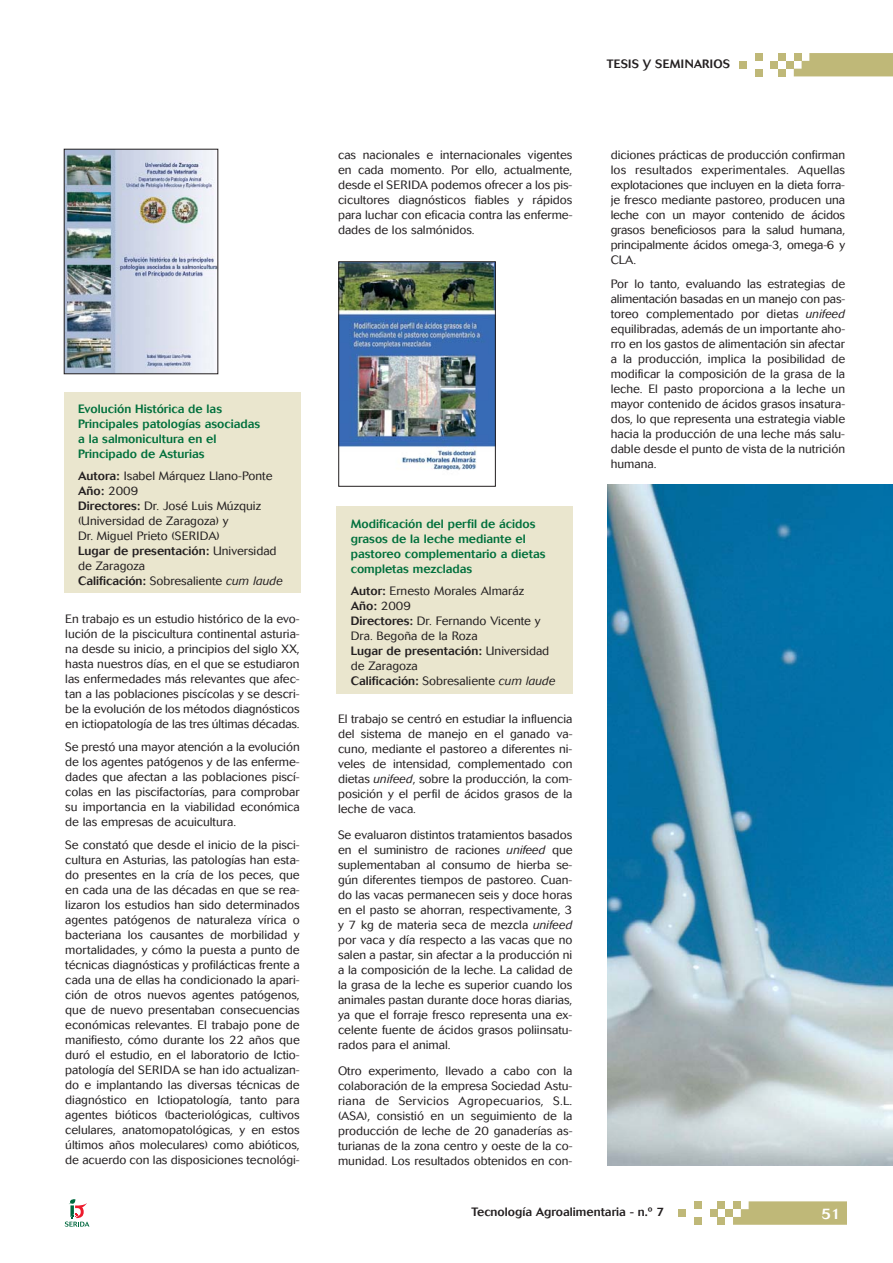
<style>
.page{position:relative;width:893px;height:1263px;background:#fff}
.page>*{position:absolute;margin:0;border:0;box-sizing:border-box;transform-origin:0 0}
.t1{font:500 15px "Cosmos";color:#fff}
.t2{font:300 12px/15px "Cosmos";color:#231f20;text-align:justify}
.t3{font:500 12px/15px "Cosmos";color:#00703c}
.t4{font:500 12px "Cosmos";color:#231f20}
.t5{font:500 12px "Cosmos";letter-spacing:.02em;color:#231f20}
.s1{font-weight:500}
.s2{font-style:italic}
</style>
<div class="page">
<div style="left:336px;top:507px;width:237px;height:187px;background:#eae6ce"></div>
<div style="left:64px;top:393px;width:237px;height:200px;background:#eae6ce"></div>
<div style="left:739px;top:61px;width:8px;height:8px;background:#bfb878"></div>
<div style="left:770px;top:61px;width:8px;height:8px;background:#bfb878"></div>
<div style="left:778px;top:53px;width:8px;height:8px;background:#bfb878"></div>
<div style="left:778px;top:69px;width:8px;height:7px;background:#bfb878"></div>
<div style="left:786px;top:61px;width:7px;height:8px;background:#bfb878"></div>
<div style="left:754px;top:53px;width:8px;height:8px;background:#bfb878"></div>
<div style="left:754px;top:69px;width:8px;height:7px;background:#bfb878"></div>
<div style="left:793px;top:53px;width:99px;height:23px;background:#bfb878"></div>
<svg style="left:65px;top:1199px;width:24px;height:28px"></svg>
<div style="left:678px;top:1209px;width:8px;height:8px;background:#bfb878"></div>
<div style="left:709px;top:1209px;width:8px;height:8px;background:#bfb878"></div>
<div style="left:717px;top:1201px;width:8px;height:8px;background:#bfb878"></div>
<div style="left:717px;top:1217px;width:8px;height:8px;background:#bfb878"></div>
<div style="left:725px;top:1209px;width:8px;height:8px;background:#bfb878"></div>
<div style="left:694px;top:1201px;width:7px;height:8px;background:#bfb878"></div>
<div style="left:694px;top:1217px;width:7px;height:8px;background:#bfb878"></div>
<svg style="left:733px;top:1201px;width:113px;height:24px;background:#c3bc81"></svg>
<img style="left:66px;top:151px;width:150px;height:221px">
<div style="left:64px;top:149px;width:154px;height:225px;border:1px solid #231f20"></div>
<img style="left:340px;top:263px;width:153px;height:208px">
<div style="left:338px;top:261px;width:157px;height:226px;border:1px solid #231f20"></div>
<img style="left:607px;top:485px;width:285px;height:680px">
<p class="t3" style="left:78px;top:402px;width:184px">Evolución Histórica de las<br>Principales patologías asociadas a la salmonicultura en el<br>Principado de Asturias</p>
<p class="t2" style="left:78px;top:470px;width:206px;text-align:left"><span class="s1">Autora:</span> Isabel Márquez Llano-Ponte<br><span class="s1">Año:</span> 2009<br><span class="s1">Directores:</span> Dr. José Luis Múzquiz (Universidad de Zaragoza) y<br>Dr. Miguel Prieto (SERIDA)<br><span class="s1">Lugar de presentación:</span> Universidad de Zaragoza<br><span class="s1">Calificación:</span> Sobresaliente <span class="s2">cum laude</span></p>
<p class="t2" style="left:65px;top:612px;width:236px">En trabajo es un estudio histórico de la evo&shy;lución de la piscicultura continental asturia&shy;na desde su inicio, a principios del siglo XX, hasta nuestros días, en el que se estudiaron las enfermedades más relevantes que afec&shy;tan a las poblaciones piscícolas y se descri&shy;be la evolución de los métodos diagnósticos en ictiopatología de las tres últimas décadas.</p>
<p class="t2" style="left:65px;top:740px;width:236px">Se prestó una mayor atención a la evolución de los agentes patógenos y de las enferme&shy;dades que afectan a las poblaciones piscí&shy;colas en las piscifactorías, para comprobar su importancia en la viabilidad económica de las empresas de acuicultura.</p>
<p class="t2" style="left:65px;top:839px;width:236px">Se constató que desde el inicio de la pisci&shy;cultura en Asturias, las patologías han esta&shy;do presentes en la cría de los peces, que en cada una de las décadas en que se rea&shy;lizaron los estudios han sido determinados agentes patógenos de naturaleza vírica o bacteriana los causantes de morbilidad y mortalidades, y cómo la puesta a punto de técnicas diagnósticas y profilácticas frente a cada una de ellas ha condicionado la apari&shy;ción de otros nuevos agentes patógenos, que de nuevo presentaban consecuencias económicas relevantes. El trabajo pone de manifiesto, cómo durante los 22 años que duró el estudio, en el laboratorio de Ictio&shy;patología del SERIDA se han ido actualizan&shy;do e implantando las diversas técnicas de diagnóstico en Ictiopatología, tanto para agentes bióticos (bacteriológicas, cultivos celulares, anatomopatológicas, y en estos últimos años moleculares) como abióticos, de acuerdo con las disposiciones tecnológi-</p>
<p class="t2" style="left:338px;top:148px;width:236px">cas nacionales e internacionales vigentes en cada momento. Por ello, actualmente, desde el SERIDA podemos ofrecer a los pis&shy;cicultores diagnósticos fiables y rápidos para luchar con eficacia contra las enferme&shy;dades de los salmónidos.</p>
<p class="t3" style="left:351px;top:517px;width:196px">Modificación del perfil de ácidos grasos de la leche mediante el pastoreo complementario a dietas completas mezcladas</p>
<p class="t2" style="left:351px;top:585px;width:206px;text-align:left"><span class="s1">Autor:</span> Ernesto Morales Almaráz<br><span class="s1">Año:</span> 2009<br><span class="s1">Directores:</span> Dr. Fernando Vicente y<br>Dra. Begoña de la Roza<br><span class="s1">Lugar de presentación:</span> Universidad de Zaragoza<br><span class="s1">Calificación:</span> Sobresaliente <span class="s2">cum laude</span></p>
<p class="t2" style="left:338px;top:712px;width:236px">El trabajo se centró en estudiar la influencia del sistema de manejo en el ganado va&shy;cuno, mediante el pastoreo a diferentes ni&shy;veles de intensidad, complementado con dietas <span class="s2">unifeed</span>, sobre la producción, la com&shy;posición y el perfil de ácidos grasos de la leche de vaca.</p>
<p class="t2" style="left:338px;top:828px;width:236px">Se evaluaron distintos tratamientos basados en el suministro de raciones <span class="s2">unifeed</span> que suplementaban al consumo de hierba se&shy;gún diferentes tiempos de pastoreo. Cuan&shy;do las vacas permanecen seis y doce horas en el pasto se ahorran, respectivamente, 3 y 7 kg de materia seca de mezcla <span class="s2">unifeed </span>por vaca y día respecto a las vacas que no salen a pastar, sin afectar a la producción ni a la composición de la leche. La calidad de la grasa de la leche es superior cuando los animales pastan durante doce horas diarias, ya que el forraje fresco representa una ex&shy;celente fuente de ácidos grasos poliinsatu&shy;rados para el animal.</p>
<p class="t2" style="left:338px;top:1064px;width:236px">Otro experimento, llevado a cabo con la colaboración de la empresa Sociedad Astu&shy;riana de Servicios Agropecuarios, S.L. (ASA), consistió en un seguimiento de la producción de leche de 20 ganaderías as&shy;turianas de la zona centro y oeste de la co&shy;munidad. Los resultados obtenidos en con-</p>
<p class="t5" style="left:607px;top:59px;width:125px">TESIS Y SEMINARIOS</p>
<p class="t2" style="left:610px;top:148px;width:236px">diciones prácticas de producción confirman los resultados experimentales. Aquellas explotaciones que incluyen en la dieta forra&shy;je fresco mediante pastoreo, producen una leche con un mayor contenido de ácidos grasos beneficiosos para la salud humana, principalmente ácidos omega-3, omega-6 y CLA.</p>
<p class="t2" style="left:610px;top:277px;width:236px">Por lo tanto, evaluando las estrategias de alimentación basadas en un manejo con pas&shy;toreo complementado por dietas <span class="s2">unifeed </span>equilibradas, además de un importante aho&shy;rro en los gastos de alimentación sin afectar a la producción, implica la posibilidad de modificar la composición de la grasa de la leche. El pasto proporciona a la leche un mayor contenido de ácidos grasos insatura&shy;dos, lo que representa una estrategia viable hacia la producción de una leche más salu&shy;dable desde el punto de vista de la nutrición humana.</p>
<p class="t4" style="left:471px;top:1208px;width:194px">Tecnología Agroalimentaria - n.º 7</p>
<p class="t1" style="left:821px;top:1208px;width:21px">51</p>
</div>
